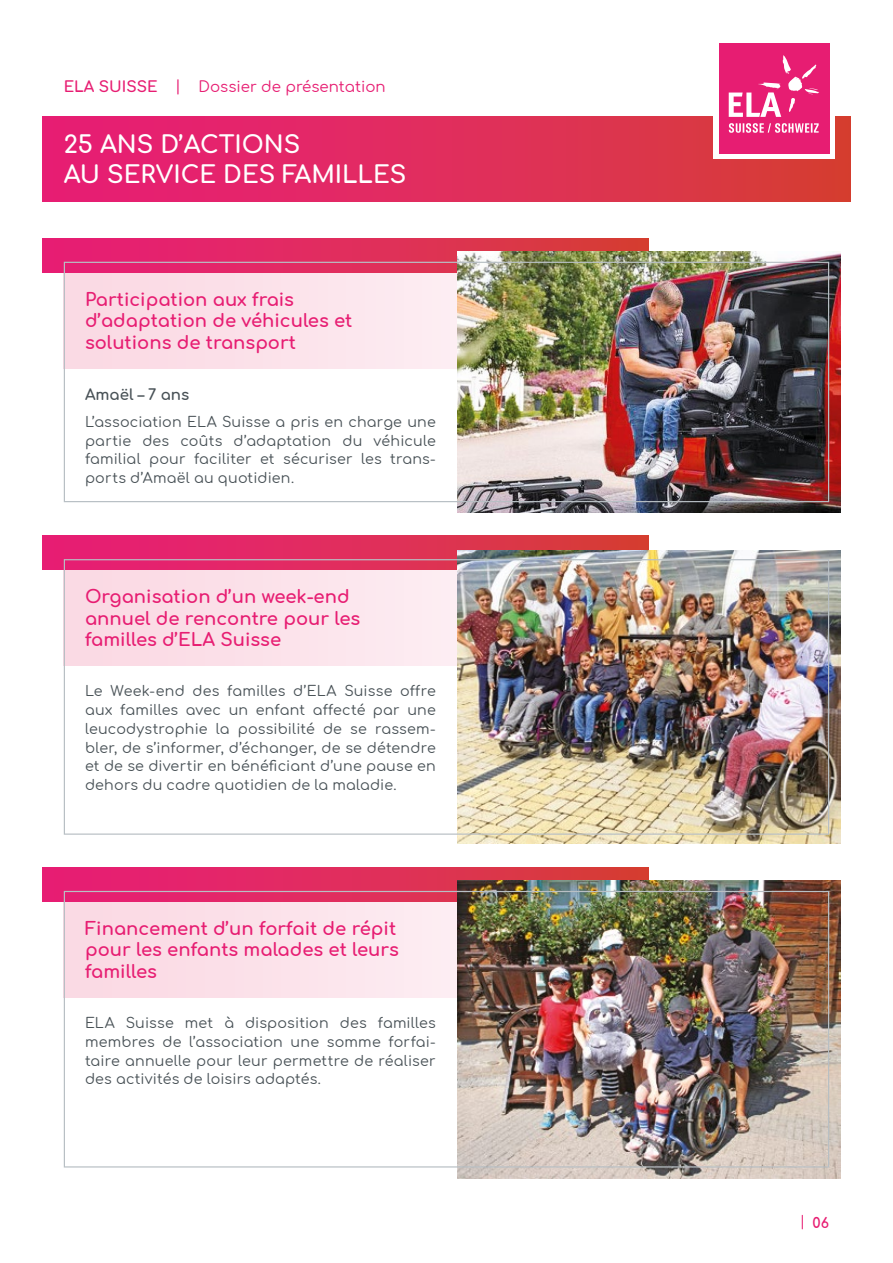
<style>
.page{position:relative;width:893px;height:1263px;background:#fff}
.page>*{position:absolute;margin:0;border:0;box-sizing:border-box;transform-origin:0 0}
.t1{font:700 24px/30px "Comfortaa";color:#fff}
.t2{font:700 18px/21.6px "Comfortaa";color:#e71d72}
.t3{font:15px "Comfortaa";color:#e71d72}
.t4{font:700 15px "Comfortaa";color:#485156}
.t5{font:14.25px/18.8px "Comfortaa";letter-spacing:.015em;color:#485156;text-align:justify}
.t6{font:700 14.25px "Comfortaa";color:#e71d72}
.s1{font-weight:700}
.s2{font-weight:400}
</style>
<div class="page">
<div style="left:43px;top:117px;width:807px;height:85px;background:linear-gradient(to right,#e91c7b,#d63e37)"></div>
<div style="left:713px;top:38px;width:121px;height:121px;background:#fff"></div>
<div style="left:719px;top:43px;width:110px;height:111px;background:#e71d72"></div>
<svg style="left:729px;top:55px;width:90px;height:62px"></svg>
<svg style="left:729px;top:123px;width:90px;height:10px"></svg>
<div style="left:64px;top:270px;width:594px;height:98px;background:#fbe1e9"></div>
<div style="left:64px;top:899px;width:594px;height:98px;background:#fbe1e9"></div>
<div style="left:64px;top:568px;width:594px;height:98px;background:#fbe1e9"></div>
<div style="left:43px;top:238px;width:606px;height:34px;background:linear-gradient(to right,#e91c7b,#d63f37)"></div>
<svg style="left:43px;top:867px;width:606px;height:34px;background:#df2e62"></svg>
<svg style="left:43px;top:535px;width:606px;height:35px;background:#de2f61"></svg>
<img style="left:458px;top:251px;width:382px;height:262px">
<img style="left:458px;top:880px;width:382px;height:298px">
<img style="left:458px;top:551px;width:382px;height:292px">
<div style="left:64px;top:262px;width:765px;height:240px;border:1px solid #b8bfc4"></div>
<p class="t3" style="left:64px;top:73px;width:323px"><span class="s1">ELA SUISSE</span> | Dossier de présentation</p>
<h1 class="t1" style="left:64px;top:126px;width:344px">25 ANS D’ACTIONS<br>AU SERVICE DES FAMILLES</h1>
<p class="t2" style="left:85px;top:286px;width:269px">Participation aux frais d’adaptation de véhicules et solutions de transport</p>
<p class="t4" style="left:85px;top:380px;width:106px">Amaël – 7 ans</p>
<p class="t5" style="left:85px;top:410px;width:352px">L’association ELA Suisse a pris en charge une partie des coûts d’adaptation du véhicule familial pour faciliter et sécuriser les trans&shy;ports d’Amaël au quotidien.</p>
<p class="t2" style="left:85px;top:583px;width:277px">Organisation d’un week-end annuel de rencontre pour les familles d’ELA Suisse</p>
<p class="t5" style="left:85px;top:680px;width:352px">Le Week-end des familles d’ELA Suisse offre aux familles avec un enfant affecté par une leucodystrophie la possibilité de se rassem&shy;bler, de s’informer, d’échanger, de se détendre et de se divertir en bénéficiant d’une pause en dehors du cadre quotidien de la maladie.</p>
<p class="t2" style="left:85px;top:915px;width:316px">Financement d’un forfait de répit pour les enfants malades et leurs familles</p>
<p class="t5" style="left:85px;top:1012px;width:352px">ELA Suisse met à disposition des familles membres de l’association une somme forfai&shy;taire annuelle pour leur permettre de réaliser des activités de loisirs adaptés.</p>
<p class="t6" style="left:800px;top:1209px;width:31px"><span class="s2">|</span> 06</p>
</div>
